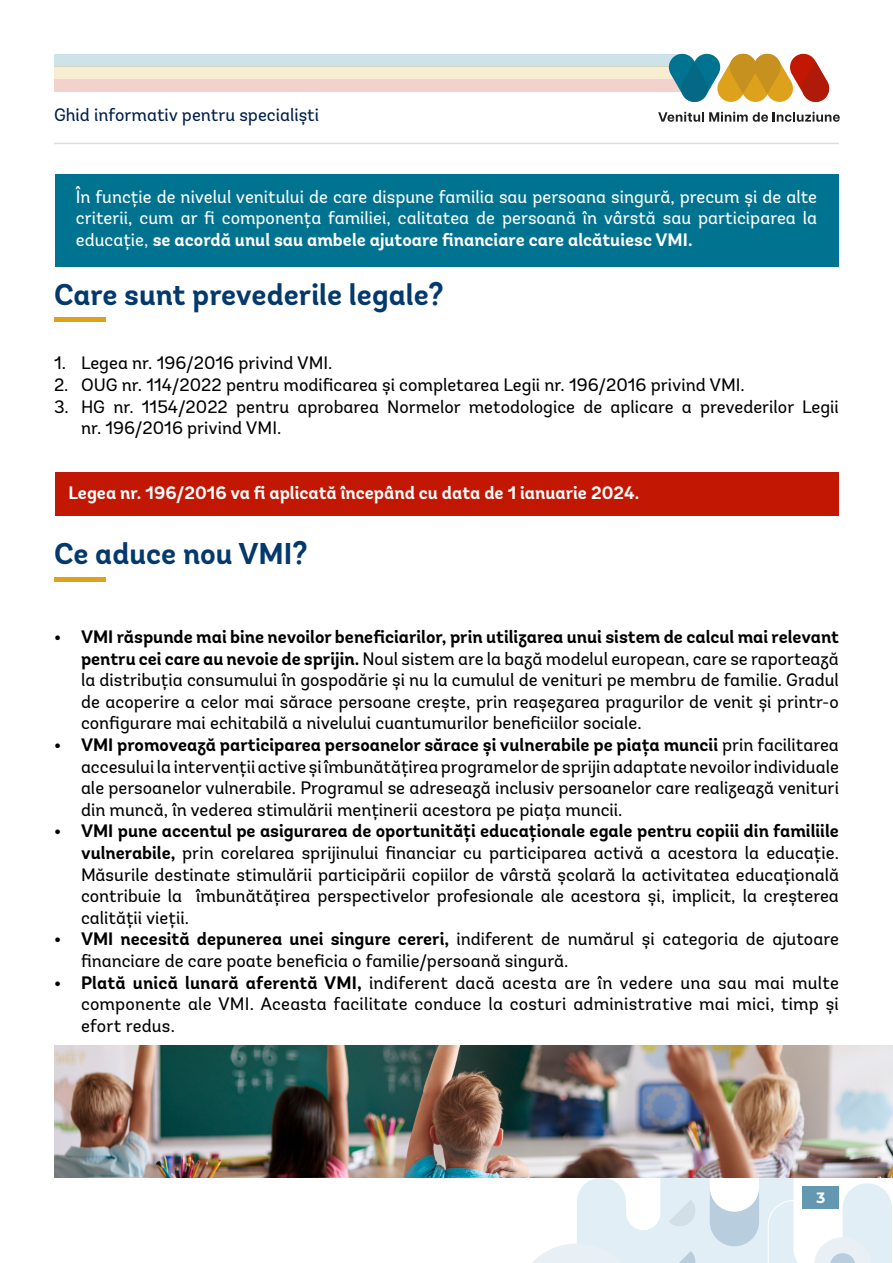
<style>
.page{position:relative;width:893px;height:1263px;background:#fff}
.page>*{position:absolute;margin:0;border:0;box-sizing:border-box;transform-origin:0 0}
.t1{font:700 30px "Andes";color:#03396c}
.t2{font:18px/21.6px "Andes";color:#000;text-align:justify}
.t3{font:18px/21.6px "Andes";color:#fff;text-align:justify}
.t4{font:700 18px "Andes";color:#fff}
.t5{font:18px "Andes";color:#011f4b}
.t6{font:700 15px "Montserrat";color:#fff}
.s1{font-weight:700}
</style>
<div class="page">
<svg style="left:532px;top:1178px;width:360px;height:85px"></svg>
<div style="left:802px;top:1186px;width:37px;height:23px;background:#6497b1"></div>
<hr style="left:54px;top:143px;width:785px;height:1px;background:#6497b1">
<div style="left:54px;top:54px;width:627px;height:12px;background:#cde3e9"></div>
<div style="left:54px;top:66px;width:627px;height:13px;background:#f8ecd2"></div>
<div style="left:54px;top:79px;width:627px;height:12px;background:#f3d1cd"></div>
<svg style="left:658px;top:112px;width:182px;height:10px"></svg>
<svg style="left:667px;top:53px;width:163px;height:49px"></svg>
<div style="left:55px;top:174px;width:783px;height:92px;background:#007391"></div>
<div style="left:55px;top:472px;width:783px;height:43px;background:#c21703"></div>
<hr style="left:54px;top:577px;width:52px;height:4px;background:#dea11c">
<hr style="left:54px;top:318px;width:52px;height:4px;background:#dea11c">
<img style="left:54px;top:1045px;width:838px;height:133px">
<p class="t5" style="left:54px;top:104px;width:267px">Ghid informativ pentru specialiști</p>
<p class="t3" style="left:76px;top:186px;width:743px">În funcție de nivelul venitului de care dispune familia sau persoana singură, precum și de alte criterii, cum ar fi componența familiei, calitatea de persoană în vârstă sau participarea la educație, <span class="s1">se acordă unul sau ambele ajutoare financiare care alcătuiesc VMI.</span></p>
<h1 class="t1" style="left:54px;top:276px;width:391px">Care sunt prevederile legale?</h1>
<p class="t2" style="left:54px;top:352px;width:280px">1. Legea nr. 196/2016 privind VMI.</p>
<p class="t2" style="left:54px;top:374px;width:692px">2. OUG nr. 114/2022 pentru modificarea și completarea Legii nr. 196/2016 privind VMI.</p>
<p class="t2" style="left:81px;top:396px;width:759px;text-indent:-27px">3. HG nr. 1154/2022 pentru aprobarea Normelor metodologice de aplicare a prevederilor Legii nr. 196/2016 privind VMI.</p>
<p class="t4" style="left:68px;top:481px;width:572px">Legea nr. 196/2016 va fi aplicată începând cu data de 1 ianuarie 2024.</p>
<h1 class="t1" style="left:54px;top:535px;width:255px">Ce aduce nou VMI?</h1>
<p class="t2" style="left:81px;top:626px;width:759px;text-indent:-27px"><span class="s1">• VMI răspunde mai bine nevoilor beneficiarilor, prin utilizarea unui sistem de calcul mai relevant pentru cei care au nevoie de sprijin.</span> Noul sistem are la bază modelul european, care se raportează la distribuția consumului în gospodărie și nu la cumulul de venituri pe membru de familie. Gradul de acoperire a celor mai sărace persoane crește, prin reașezarea pragurilor de venit și printr-o configurare mai echitabilă a nivelului cuantumurilor beneficiilor sociale.</p>
<p class="t2" style="left:81px;top:734px;width:759px;text-indent:-27px"><span class="s1">• VMI promovează participarea persoanelor sărace și vulnerabile pe piața muncii</span> prin facilitarea accesului la intervenții active și îmbunătățirea programelor de sprijin adaptate nevoilor individuale ale persoanelor vulnerabile. Programul se adresează inclusiv persoanelor care realizează venituri din muncă, în vederea stimulării menținerii acestora pe piața muncii.</p>
<p class="t2" style="left:81px;top:820px;width:759px;text-indent:-27px"><span class="s1">• VMI pune accentul pe asigurarea de oportunități educaționale egale pentru copiii din familiile vulnerabile,</span> prin corelarea sprijinului financiar cu participarea activă a acestora la educație.<br>Măsurile destinate stimulării participării copiilor de vârstă școlară la activitatea educațională contribuie la îmbunătățirea perspectivelor profesionale ale acestora și, implicit, la creșterea calității vieții.</p>
<p class="t2" style="left:81px;top:928px;width:759px;text-indent:-27px"><span class="s1">• VMI necesită depunerea unei singure cereri,</span> indiferent de numărul și categoria de ajutoare financiare de care poate beneficia o familie/persoană singură.</p>
<p class="t2" style="left:81px;top:972px;width:759px;text-indent:-27px"><span class="s1">• Plată unică lunară aferentă VMI,</span> indiferent dacă acesta are în vedere una sau mai multe componente ale VMI. Aceasta facilitate conduce la costuri administrative mai mici, timp și efort redus.</p>
<p class="t6" style="left:816px;top:1187px;width:10px">3</p>
</div>
